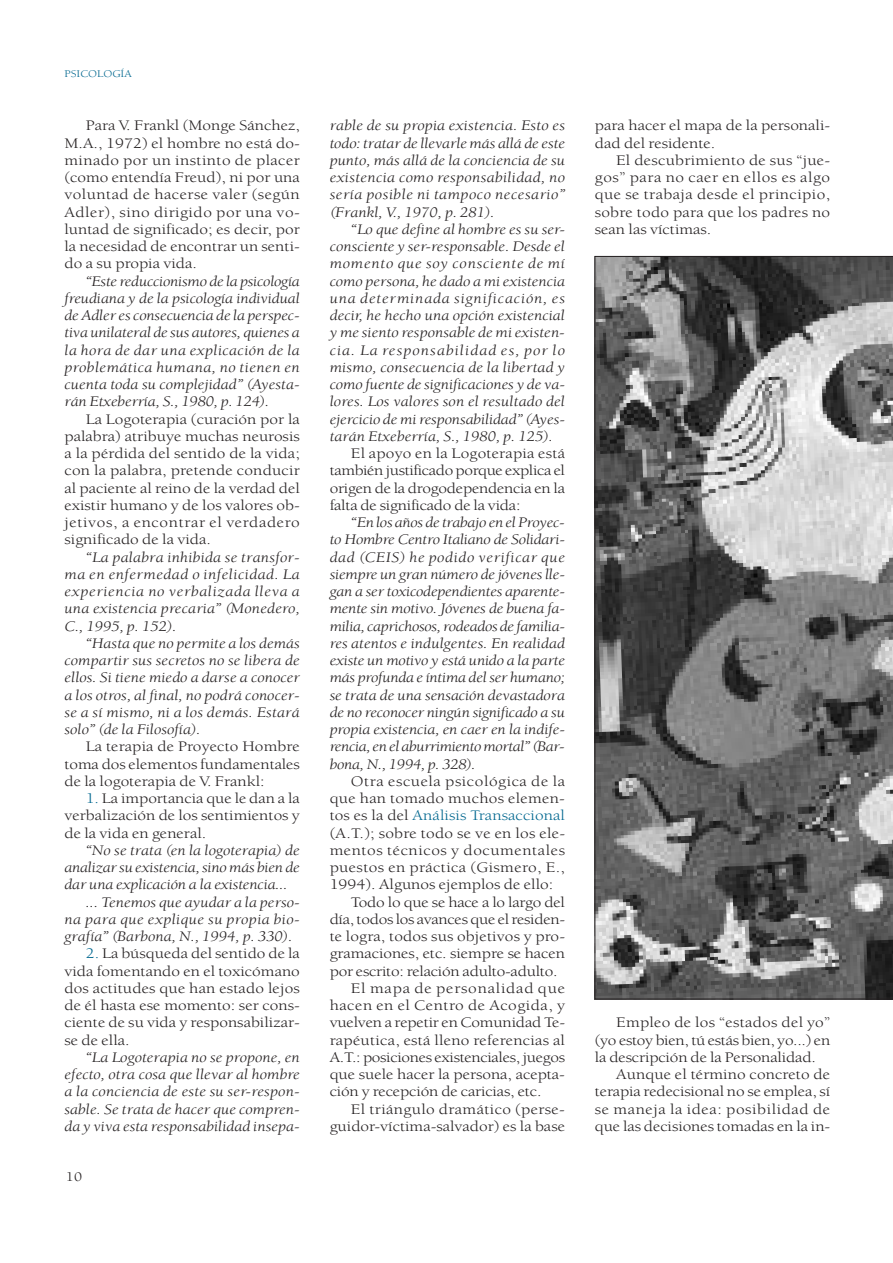
<style>
.page{position:relative;width:893px;height:1263px;background:#fff}
.page>*{position:absolute;margin:0;border:0;box-sizing:border-box;transform-origin:0 0}
.t1{font:italic 15px/17.2px "Berkeley";color:#231f20;text-align:justify;scale:1.15 1}
.t2{font:15px/17.2px "Berkeley";color:#231f20;text-align:justify;scale:1.15 1}
.t3{font:15px "Berkeley";letter-spacing:.03em;color:#231f20;scale:1.15 1}
.t4{font:15px "Berkeley";letter-spacing:-.02em;color:#231f20;scale:1.15 1}
.t5{font:15px "Berkeley";letter-spacing:.02em;color:#231f20;scale:1.15 1}
.t6{font:15px "Berkeley";letter-spacing:.005em;color:#00678f;scale:1.15 1}
.t7{font:italic 15px "Berkeley";letter-spacing:.025em;color:#231f20;scale:1.15 1}
.t8{font:15px "Berkeley";letter-spacing:.045em;color:#231f20;scale:1.15 1}
.t9{font:13.5px "Berkeley";color:#231f20;scale:1.15 1}
.t10{font:10.5px "Berkeley";color:#00678f;scale:1.15 1}
.s1{color:#00678f}
.s2{color:#231f20}
</style>
<div class="page">
<svg style="left:595px;top:256px;width:297px;height:743px;background:#737373"></svg>
<p class="t10" style="left:64px;top:70px;width:60px">PSICOLOGÍA</p>
<p class="t2" style="left:64px;top:118px;width:206px;text-indent:21px">Para V. Frankl (Monge Sánchez, M.A., 1972) el hombre no está do&shy;minado por un instinto de placer (como entendía Freud), ni por una voluntad de hacerse valer (según Adler), sino dirigido por una vo&shy;luntad de significado; es decir, por la necesidad de encontrar un senti&shy;do a su propia vida.</p>
<p class="t1" style="left:64px;top:274px;width:206px;text-indent:21px">“Este reduccionismo de la psicología freudiana y de la psicología individual de Adler es consecuencia de la perspec&shy;tiva unilateral de sus autores, quienes a la hora de dar una explicación de la problemática humana, no tienen en cuenta toda su complejidad” (Ayesta&shy;rán Etxeberría, S., 1980, p. 124).</p>
<p class="t2" style="left:64px;top:412px;width:206px;text-indent:21px">La Logoterapia (curación por la palabra) atribuye muchas neurosis a la pérdida del sentido de la vida; con la palabra, pretende conducir al paciente al reino de la verdad del existir humano y de los valores ob&shy;jetivos, a encontrar el verdadero significado de la vida.</p>
<p class="t1" style="left:64px;top:550px;width:206px;text-indent:21px">“La palabra inhibida se transfor&shy;ma en enfermedad o infelicidad. La experiencia no verbalizada lleva a una existencia precaria” (Monedero, C., 1995, p. 152).</p>
<p class="t1" style="left:64px;top:636px;width:206px;text-indent:21px">“Hasta que no permite a los demás compartir sus secretos no se libera de ellos. Si tiene miedo a darse a conocer a los otros, al final, no podrá conocer&shy;se a sí mismo, ni a los demás. Estará solo” (de la Filosofía).</p>
<p class="t2" style="left:64px;top:739px;width:206px;text-indent:21px">La terapia de Proyecto Hombre toma dos elementos fundamentales de la logoterapia de V. Frankl:</p>
<p class="t2" style="left:64px;top:791px;width:206px;text-indent:21px"><span class="s1">1.</span> La importancia que le dan a la verbalización de los sentimientos y de la vida en general.</p>
<p class="t1" style="left:86px;top:843px;width:188px">“No se trata (en la logoterapia) de</p>
<p class="t1" style="left:64px;top:860px;width:206px">analizar su existencia, sino más bien de</p>
<p class="t1" style="left:64px;top:877px;width:196px">dar una explicación a la existencia...</p>
<p class="t1" style="left:86px;top:895px;width:188px">... Tenemos que ayudar a la perso-</p>
<p class="t7" style="left:64px;top:913px;width:206px">na para que explique su propia bio-</p>
<p class="t1" style="left:64px;top:929px;width:200px">grafía” (Barbona, N., 1994, p. 330).</p>
<p class="t2" style="left:64px;top:946px;width:206px;text-indent:21px"><span class="s1">2.</span> La búsqueda del sentido de la vida fomentando en el toxicómano dos actitudes que han estado lejos de él hasta ese momento: ser cons&shy;ciente de su vida y responsabilizar&shy;se de ella.</p>
<p class="t1" style="left:64px;top:1050px;width:206px;text-indent:21px">“La Logoterapia no se propone, en efecto, otra cosa que llevar al hombre a la conciencia de este su ser-respon&shy;sable. Se trata de hacer que compren&shy;da y viva esta responsabilidad insepa-</p>
<p class="t9" style="left:66px;top:1171px;width:16px">10</p>
<p class="t1" style="left:329px;top:118px;width:206px">rable de su propia existencia. Esto es todo: tratar de llevarle más allá de este punto, más allá de la conciencia de su existencia como responsabilidad, no sería posible ni tampoco necesario” (Frankl, V., 1970, p. 281).</p>
<p class="t1" style="left:329px;top:222px;width:206px;text-indent:21px">“Lo que define al hombre es su ser&shy;consciente y ser-responsable. Desde el momento que soy consciente de mí como persona, he dado a mi existencia una determinada significación, es decir, he hecho una opción existencial y me siento responsable de mi existen&shy;cia. La responsabilidad es, por lo mismo, consecuencia de la libertad y como fuente de significaciones y de va&shy;lores. Los valores son el resultado del ejercicio de mi responsabilidad” (Ayes&shy;tarán Etxeberría, S., 1980, p. 125).</p>
<p class="t2" style="left:329px;top:446px;width:206px;text-indent:21px">El apoyo en la Logoterapia está también justificado porque explica el origen de la drogodependencia en la falta de significado de la vida:</p>
<p class="t1" style="left:329px;top:515px;width:206px;text-indent:21px">“En los años de trabajo en el Proyec&shy;to Hombre Centro Italiano de Solidari&shy;dad (CEIS) he podido verificar que siempre un gran número de jóvenes lle&shy;gan a ser toxicodependientes aparente&shy;mente sin motivo. Jóvenes de buena fa&shy;milia, caprichosos, rodeados de familia&shy;res atentos e indulgentes. En realidad existe un motivo y está unido a la parte más profunda e íntima del ser humano; se trata de una sensación devastadora de no reconocer ningún significado a su propia existencia, en caer en la indife&shy;rencia, en el aburrimiento mortal” (Bar&shy;bona, N., 1994, p. 328).</p>
<p class="t3" style="left:351px;top:775px;width:188px">Otra escuela psicológica de la</p>
<p class="t2" style="left:329px;top:791px;width:206px">que han tomado muchos elemen-</p>
<p class="t6" style="left:329px;top:810px;width:206px"><span class="s2">tos es la del</span> Análisis Transaccional</p>
<p class="t2" style="left:329px;top:826px;width:206px">(A.T.); sobre todo se ve en los ele-</p>
<p class="t3" style="left:329px;top:844px;width:206px">mentos técnicos y documentales</p>
<p class="t5" style="left:329px;top:861px;width:206px">puestos en práctica (Gismero, E.,</p>
<p class="t2" style="left:329px;top:877px;width:196px">1994). Algunos ejemplos de ello:</p>
<p class="t2" style="left:351px;top:895px;width:188px">Todo lo que se hace a lo largo del</p>
<p class="t4" style="left:329px;top:913px;width:206px">día, todos los avances que el residen-</p>
<p class="t2" style="left:329px;top:929px;width:206px">te logra, todos sus objetivos y pro-</p>
<p class="t2" style="left:329px;top:946px;width:206px">gramaciones, etc. siempre se hacen</p>
<p class="t2" style="left:329px;top:964px;width:200px">por escrito: relación adulto-adulto.</p>
<p class="t8" style="left:351px;top:982px;width:188px">El mapa de personalidad que</p>
<p class="t3" style="left:329px;top:999px;width:206px">hacen en el Centro de Acogida, y</p>
<p class="t2" style="left:329px;top:1015px;width:206px">vuelven a repetir en Comunidad Te-</p>
<p class="t2" style="left:329px;top:1033px;width:206px">rapéutica, está lleno referencias al</p>
<p class="t4" style="left:329px;top:1051px;width:206px">A.T.: posiciones existenciales, juegos</p>
<p class="t2" style="left:329px;top:1067px;width:206px">que suele hacer la persona, acepta-</p>
<p class="t2" style="left:329px;top:1084px;width:186px">ción y recepción de caricias, etc.</p>
<p class="t5" style="left:351px;top:1103px;width:188px">El triángulo dramático (perse-</p>
<p class="t2" style="left:329px;top:1119px;width:206px">guidor-víctima-salvador) es la base</p>
<p class="t2" style="left:595px;top:118px;width:206px">para hacer el mapa de la personali&shy;dad del residente.</p>
<p class="t2" style="left:595px;top:153px;width:206px;text-indent:21px">El descubrimiento de sus “jue&shy;gos” para no caer en ellos es algo que se trabaja desde el principio, sobre todo para que los padres no sean las víctimas.</p>
<p class="t2" style="left:616px;top:1015px;width:188px">Empleo de los “estados del yo”</p>
<p class="t4" style="left:595px;top:1034px;width:206px">(yo estoy bien, tú estás bien, yo...) en</p>
<p class="t2" style="left:595px;top:1050px;width:194px">la descripción de la Personalidad.</p>
<p class="t2" style="left:616px;top:1067px;width:188px">Aunque el término concreto de</p>
<p class="t2" style="left:595px;top:1084px;width:206px">terapia redecisional no se emplea, sí</p>
<p class="t3" style="left:595px;top:1103px;width:206px">se maneja la idea: posibilidad de</p>
<p class="t2" style="left:595px;top:1119px;width:206px">que las decisiones tomadas en la in-</p>
</div>
